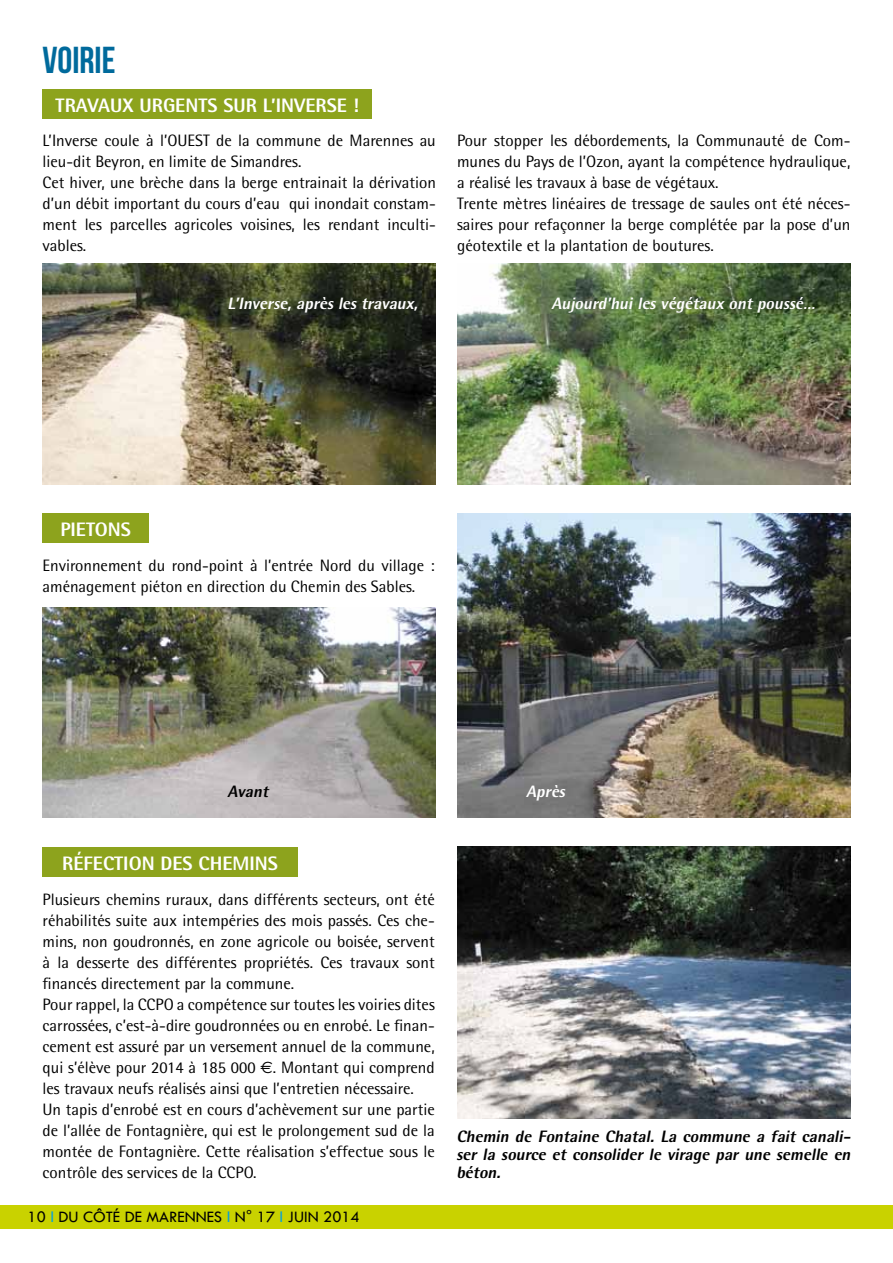
<style>
.page{position:relative;width:893px;height:1263px;background:#fff}
.page>*{position:absolute;margin:0;border:0;box-sizing:border-box;transform-origin:0 0}
.t1{font:37.5px "Bebas Neue";color:#006a9c}
.t2{font:800 19.5px "Rotis Semi Sans";color:#fff}
.t3{font:16.5px/21px "Rotis Semi Sans";color:#000}
.t4{font:italic 800 16.5px/18px "Rotis Semi Sans";color:#000;text-align:justify}
.t5{font:italic 800 16.5px "Rotis Semi Sans";color:#fff}
.t6{font:16.5px "Tw Cen";color:#000}
.s1{font-family:"Euro Sans"}
.s2{color:#009ee0}
</style>
<div class="page">
<div style="left:0;top:1205px;width:893px;height:24px;background:#c9d200"></div>
<div style="left:43px;top:89px;width:329px;height:30px;background:#8da31d"></div>
<img style="left:43px;top:264px;width:393px;height:221px">
<img style="left:457px;top:264px;width:393px;height:221px">
<img style="left:457px;top:513px;width:393px;height:304px">
<div style="left:43px;top:513px;width:106px;height:30px;background:#8da31d"></div>
<img style="left:43px;top:608px;width:393px;height:209px">
<div style="left:43px;top:847px;width:255px;height:30px;background:#8da31d"></div>
<img style="left:457px;top:846px;width:393px;height:272px">
<h1 class="t1" style="left:43px;top:39px;width:75px">VOIRIE</h1>
<p class="t2" style="left:56px;top:93px;width:22px">TRAVAU</p>
<p class="t2" style="left:123px;top:93px;width:64px">X URGENTS</p>
<p class="t2" style="left:223px;top:93px;width:12px">SUR</p>
<p class="t2" style="left:263px;top:93px;width:31px">L’INVERSE</p>
<p class="t2" style="left:353px;top:93px;width:8px">!</p>
<p class="t3" style="left:43px;top:129px;width:395px">L’Inverse coule à l’OUEST de la commune de Marennes au lieu-dit Beyron, en limite de Simandres.<br>Cet hiver, une brèche dans la berge entrainait la dérivation d’un débit important du cours d’eau qui inondait constam&shy;ment les parcelles agricoles voisines, les rendant inculti&shy;vables.</p>
<p class="t3" style="left:457px;top:129px;width:395px">Pour stopper les débordements, la Communauté de Com&shy;munes du Pays de l’Ozon, ayant la compétence hydraulique, a réalisé les travaux à base de végétaux.<br>Trente mètres linéaires de tressage de saules ont été néces&shy;saires pour refaçonner la berge complétée par la pose d’un géotextile et la plantation de boutures.</p>
<p class="t5" style="left:227px;top:293px;width:195px">L’Inverse, après les travaux,</p>
<p class="t5" style="left:551px;top:293px;width:269px">Aujourd’hui les végétaux ont poussé…</p>
<p class="t2" style="left:60px;top:517px;width:72px">PIETONS</p>
<p class="t3" style="left:43px;top:554px;width:394px">Environnement du rond-point à l’entrée Nord du village : aménagement piéton en direction du Chemin des Sables.</p>
<p class="t4" style="left:227px;top:782px;width:46px">Avant</p>
<p class="t5" style="left:526px;top:780px;width:44px">Après</p>
<p class="t2" style="left:62px;top:851px;width:33px">RÉFECTION</p>
<p class="t2" style="left:160px;top:851px;width:12px">DES</p>
<p class="t2" style="left:198px;top:851px;width:13px">CHEMINS</p>
<p class="t3" style="left:43px;top:888px;width:394px">Plusieurs chemins ruraux, dans différents secteurs, ont été réhabilités suite aux intempéries des mois passés. Ces che&shy;mins, non goudronnés, en zone agricole ou boisée, servent à la desserte des différentes propriétés. Ces travaux sont financés directement par la commune.<br>Pour rappel, la CCPO a compétence sur toutes les voiries dites carrossées, c’est-à-dire goudronnées ou en enrobé. Le finan&shy;cement est assuré par un versement annuel de la commune, qui s’élève pour 2014 à 185 000 <span class="s1">€</span>. Montant qui comprend les travaux neufs réalisés ainsi que l’entretien nécessaire.<br>Un tapis d’enrobé est en cours d’achèvement sur une partie de l’allée de Fontagnière, qui est le prolongement sud de la montée de Fontagnière. Cette réalisation s’effectue sous le contrôle des services de la CCPO.</p>
<p class="t6" style="left:28px;top:1207px;width:334px">10 <span class="s2">L</span> DU CÔTÉ DE MARENNES <span class="s2">L</span> N° 17 <span class="s2">L</span> JUIN 2014</p>
<p class="t4" style="left:456px;top:1127px;width:399px">Chemin de Fontaine Chatal. La commune a fait canali&shy;ser la source et consolider le virage par une semelle en béton.</p>
</div>
